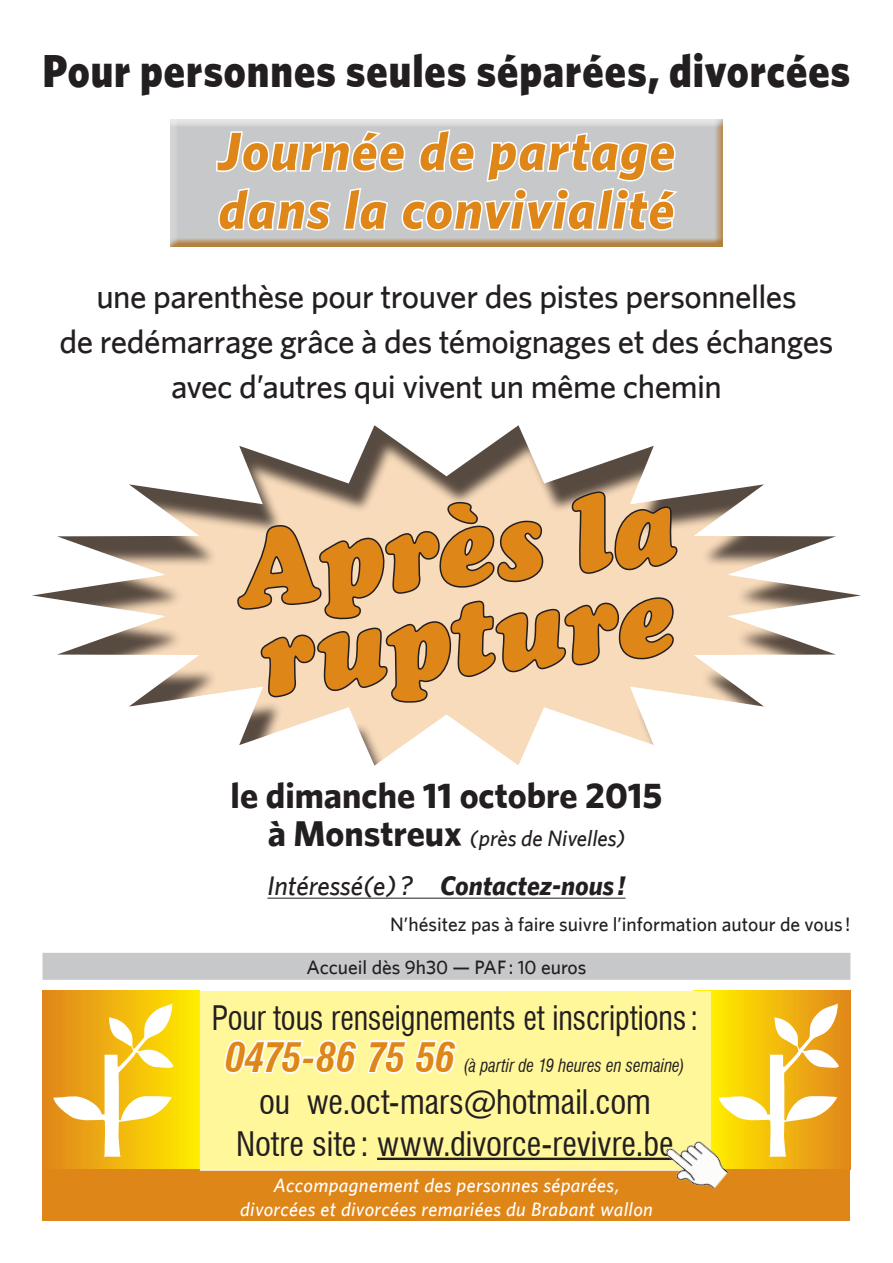
<style>
.page{position:relative;width:893px;height:1263px;background:#fff}
.page>*{position:absolute;margin:0;border:0;box-sizing:border-box;transform-origin:0 0}
.t1{font:italic 108px/90px "Cooper Black Std";color:#df8619;scale:.95 1}
.t2{font:italic 700 54px/58.5px "Whitney";letter-spacing:.02em;color:#df8619}
.t3{font:900 46.5px "Whitney";letter-spacing:.02em;color:#231f20;scale:.9 1}
.t4{font:italic 700 condensed 40.5px "Swiss 721 BT";letter-spacing:-.03em;color:#df8619}
.t5{font:700 36px "Whitney";color:#231f20}
.t6{font:500 33px/45px "Whitney";letter-spacing:-.015em;color:#231f20;text-align:center}
.t7{font:condensed 33px "Swiss 721 BT";color:#231f20}
.t8{font:condensed 33px "Swiss 721 BT";color:#231f20;scale:.93 1}
.t9{font:italic 700 27px "Whitney";color:#231f20}
.t10{font:italic 500 22.5px "Whitney";color:#231f20}
.t11{font:italic 500 19.5px/23.4px "Whitney";letter-spacing:.02em;color:#fff;text-align:center}
.t12{font:500 19.5px "Whitney";color:#231f20}
.t13{font:italic condensed 18px "Swiss 721 BT";color:#231f20;scale:.93 1}
.s1{font-weight:700;font-style:normal;font-size:36px}
.s2{font-weight:500}
</style>
<div class="page">
<div style="left:31px;top:425px;width:831px;height:342px;background:#231f20;opacity:.75"></div>
<svg style="left:237px;top:491px;width:441px;height:215px;background:#dac1a6"></svg>
<svg style="left:710px;top:991px;width:140px;height:178px"></svg>
<svg style="left:43px;top:991px;width:157px;height:178px;background:#f2c434"></svg>
<div style="left:43px;top:1169px;width:807px;height:51px;background:#df8619"></div>
<hr style="left:200px;top:1169px;width:493px;height:2px;background:#fff">
<div style="left:200px;top:991px;width:510px;height:178px;background:#fff79a"></div>
<hr style="left:377px;top:1157px;width:297px;height:3px;background:#231f20">
<svg style="left:223px;top:1037px;width:136px;height:39px"></svg>
<svg style="left:366px;top:1038px;width:92px;height:38px"></svg>
<hr style="left:267px;top:898px;width:358px;height:1px;background:#231f20">
<div style="left:43px;top:953px;width:807px;height:27px;background:#c7c8ca"></div>
<img style="left:657px;top:1127px;width:77px;height:63px">
<div style="left:169px;top:113px;width:563px;height:134px;background:#df8619;opacity:.75"></div>
<p class="t3" style="left:43px;top:43px;width:899px">Pour personnes seules séparées, divorcées</p>
<h2 class="t2" style="left:218px;top:121px;width:459px">Journée de partage dans la convivialité</h2>
<p class="t6" style="left:59px;top:273px;width:775px">une parenthèse pour trouver des pistes personnelles<br>de redémarrage grâce à des témoignages et des échanges avec d’autres qui vivent un même chemin</p>
<p class="t1" style="left:233px;top:525px;width:463px;rotate:-6deg">Après la rupture</p>
<p class="t5" style="left:231px;top:774px;width:433px">le dimanche 11 octobre 2015</p>
<p class="t10" style="left:268px;top:825px;width:359px"><span class="s1">à Monstreux</span> (près de Nivelles)</p>
<p class="t9" style="left:267px;top:869px;width:360px"><span class="s2">Intéressé(e) ?</span> Contactez-nous !</p>
<p class="t12" style="left:390px;top:912px;width:462px">N’hésitez pas à faire suivre l’information autour de vous !</p>
<p class="t12" style="left:306px;top:955px;width:282px">Accueil dès 9h30 — PAF : 10 euros</p>
<p class="t8" style="left:212px;top:998px;width:524px">Pour tous renseignements et inscriptions :</p>
<p class="t4" style="left:225px;top:1033px;width:232px">0475-86 75 56</p>
<p class="t13" style="left:463px;top:1054px;width:239px">(à partir de 19 heures en semaine)</p>
<p class="t7" style="left:259px;top:1082px;width:393px">ou we.oct-mars@hotmail.com</p>
<p class="t7" style="left:236px;top:1124px;width:439px">Notre site : www.divorce-revivre.be</p>
<p class="t11" style="left:240px;top:1173px;width:414px">Accompagnement des personnes séparées, divorcées et divorcées remariées du Brabant wallon</p>
</div>
